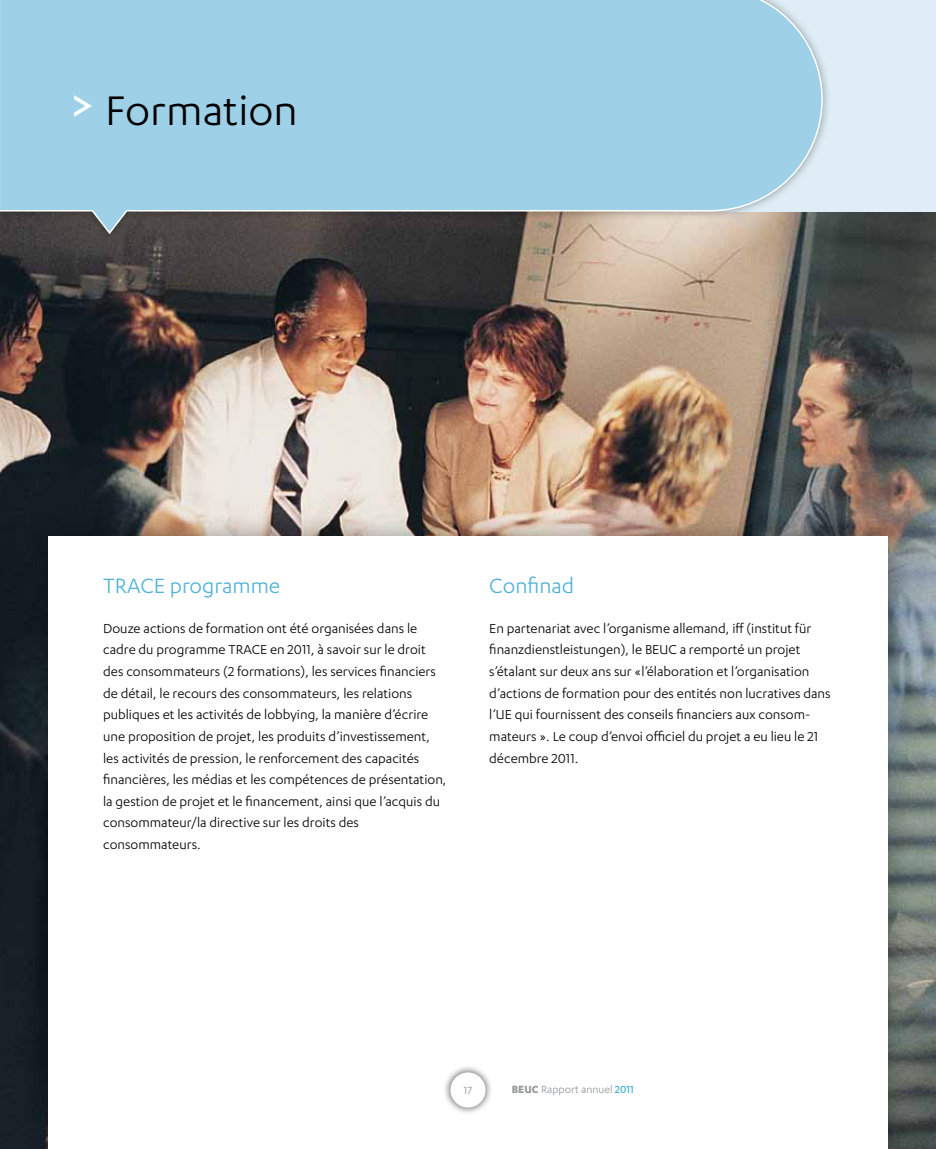
<style>
.page{position:relative;width:936px;height:1149px;background:#fff}
.page>*{position:absolute;margin:0;border:0;box-sizing:border-box;transform-origin:0 0}
.t1{font:48px "Karbon";color:#000}
.t2{font:24px "Karbon";color:#50b2d6}
.t3{font:15px/21.6px "Karbon";color:#000}
.t4{font:12px "Karbon";color:#939598}
.s1{font-size:64.5px;color:#fff}
.s2{font-weight:700}
.s3{font-weight:500;color:#50b2d6}
</style>
<div class="page">
<img style="left:0;top:212px;width:935px;height:936px">
<div style="left:674px;top:0;width:261px;height:212px;background:#dfeef6"></div>
<div style="left:0;top:0;width:831px;height:242px;background:#000;opacity:.35"></div>
<svg style="left:0;top:0;width:823px;height:235px"></svg>
<div style="left:24px;top:512px;width:887px;height:636px;background:#000;opacity:.35"></div>
<div style="left:48px;top:536px;width:839px;height:612px;background:#fff"></div>
<div style="left:442px;top:1064px;width:51px;height:51px;background:#000;opacity:.75"></div>
<div style="left:450px;top:1071px;width:35px;height:36px;background:#fff;border-radius:50%"></div>
<h1 class="t1" style="left:72px;top:84px;width:228px"><span class="s1">&gt;</span> Formation</h1>
<h2 class="t2" style="left:103px;top:573px;width:179px">TRACE programme</h2>
<p class="t3" style="left:103px;top:617px;width:345px">Douze actions de formation ont été organisées dans le cadre du programme TRACE en 2011, à savoir sur le droit des consommateurs (2 formations), les services financiers de détail, le recours des consommateurs, les relations publiques et les activités de lobbying, la manière d’écrire une proposition de projet, les produits d’investissement, les activités de pression, le renforcement des capacités financières, les médias et les compétences de présentation, la gestion de projet et le financement, ainsi que l’acquis du consommateur/la directive sur les droits des consommateurs.</p>
<h2 class="t2" style="left:489px;top:573px;width:86px">Confinad</h2>
<p class="t3" style="left:489px;top:617px;width:343px">En partenariat avec l’organisme allemand, iff (institut für finanzdienstleistungen), le BEUC a remporté un projet s’étalant sur deux ans sur «l’élaboration et l’organisation d’actions de formation pour des entités non lucratives dans l’UE qui fournissent des conseils financiers aux consom&shy;mateurs ». Le coup d’envoi officiel du projet a eu lieu le 21 décembre 2011.</p>
<p class="t4" style="left:463px;top:1083px;width:10px">17</p>
<p class="t4" style="left:512px;top:1082px;width:124px"><span class="s2">BEUC</span> Rapport annuel <span class="s3">2011</span></p>
</div>
